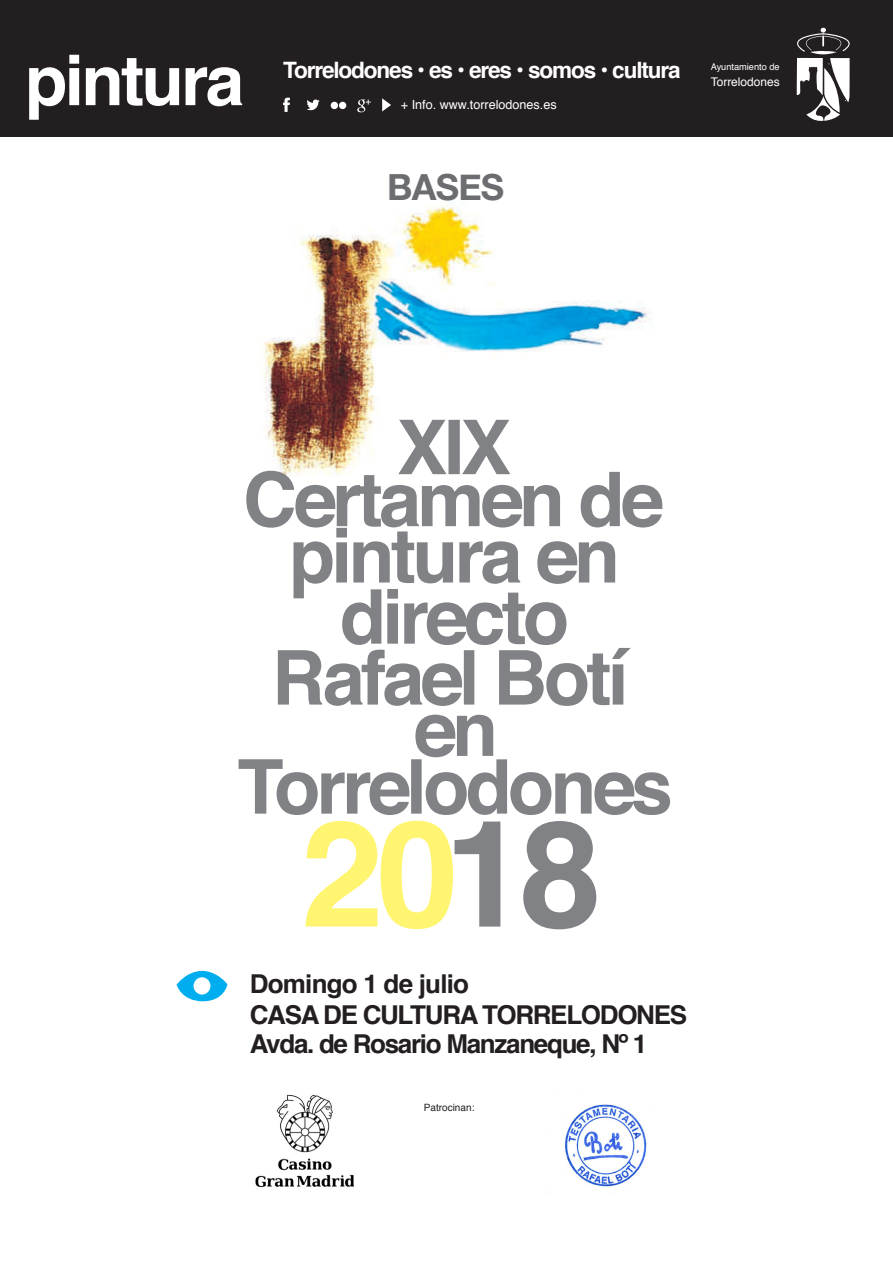
<style>
.page{position:relative;width:893px;height:1263px;background:#fff}
.page>*{position:absolute;margin:0;border:0;box-sizing:border-box;transform-origin:0 0}
.t1{font:700 69.6px "Helvetica";letter-spacing:-.04em;color:#fff}
.t2{font:700 36px "Helvetica Neue";letter-spacing:-.02em;color:#6c6d70}
.t3{font:700 25.95px "Helvetica";letter-spacing:-.05em;color:#231f20}
.t4{font:700 25.95px "Helvetica";letter-spacing:-.03em;color:#231f20}
.t5{font:700 22.65px "Helvetica";letter-spacing:-.05em;color:#fff}
.t6{font:12.6px "Helvetica";color:#fff}
.t7{font:12px "Helvetica";color:#fff}
.t8{font:10.05px "Helvetica";color:#231f20}
.t9{font:9.15px "Helvetica";color:#fff}
</style>
<div class="page">
<svg style="left:306px;top:821px;width:290px;height:108px"></svg>
<img style="left:263px;top:206px;width:388px;height:214px">
<svg style="left:246px;top:420px;width:416px;height:286px"></svg>
<svg style="left:239px;top:715px;width:431px;height:100px"></svg>
<img style="left:255px;top:1094px;width:99px;height:93px">
<img style="left:565px;top:1104px;width:82px;height:83px">
<svg style="left:177px;top:971px;width:50px;height:30px"></svg>
<div style="left:194px;top:977px;width:16px;height:17px;background:#fff;border-radius:50%"></div>
<div style="left:0;top:0;width:893px;height:136px;background:#231f20"></div>
<svg style="left:796px;top:27px;width:54px;height:94px"></svg>
<svg style="left:283px;top:98px;width:7px;height:14px"></svg>
<svg style="left:357px;top:100px;width:14px;height:12px"></svg>
<svg style="left:307px;top:99px;width:13px;height:11px"></svg>
<div style="left:339px;top:102px;width:7px;height:7px;background:#fff;border-radius:50%"></div>
<div style="left:331px;top:102px;width:7px;height:7px;background:#fff;border-radius:50%"></div>
<svg style="left:382px;top:98px;width:9px;height:13px"></svg>
<p class="t1" style="left:25px;top:24px;width:221px">pintura</p>
<p class="t9" style="left:711px;top:59px;width:70px">Ayuntamiento de</p>
<p class="t5" style="left:283px;top:51px;width:399px">Torrelodones • es • eres • somos • cultura</p>
<p class="t6" style="left:401px;top:95px;width:157px">+ Info. www.torrelodones.es</p>
<p class="t7" style="left:711px;top:72px;width:70px">Torrelodones</p>
<p class="t2" style="left:387px;top:165px;width:119px">BASES</p>
<p class="t4" style="left:250px;top:963px;width:221px">Domingo 1 de julio</p>
<p class="t3" style="left:250px;top:994px;width:439px">CASA DE CULTURA TORRELODONES</p>
<p class="t3" style="left:250px;top:1023px;width:399px">Avda. de Rosario Manzaneque, Nº 1</p>
<p class="t8" style="left:424px;top:1100px;width:52px">Patrocinan:</p>
</div>
